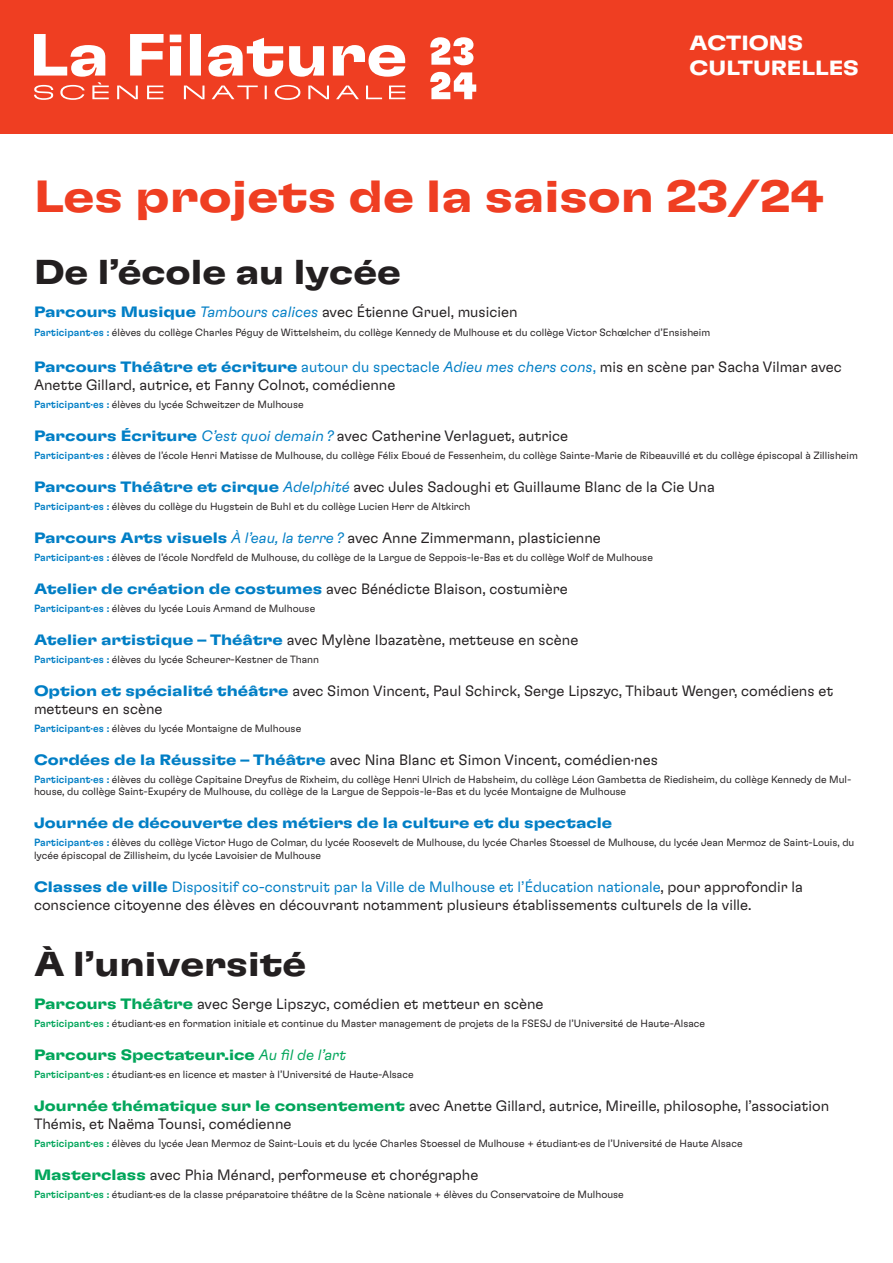
<style>
.page{position:relative;width:893px;height:1263px;background:#fff}
.page>*{position:absolute;margin:0;border:0;box-sizing:border-box;transform-origin:0 0}
.t1{font:700 expanded 45px "GT Flexa";color:#ef3e22}
.t2{font:700 expanded 34.5px "GT Flexa";color:#231f20}
.t3{font:700 expanded 20.55px/24.8px "GT Flexa";color:#fff}
.t4{font:300 15px/18px "GT Flexa";color:#231f20}
.t5{font:700 expanded 15px "GT Flexa";color:#007ec5}
.t6{font:700 expanded 15px "GT Flexa";color:#00a55a}
.t7{font:300 10.5px/12.6px "GT Flexa";color:#231f20}
.s1{font-weight:700;font-stretch:expanded;color:#007ec5}
.s2{font-style:italic;color:#007ec5}
.s3{font-weight:500;color:#007ec5}
.s4{color:#007ec5}
.s5{font-weight:700;font-stretch:expanded;color:#00a55a}
.s6{font-weight:500;color:#00a55a}
.s7{font-weight:300;font-style:italic;font-stretch:normal}
</style>
<div class="page">
<div style="left:0;top:0;width:893px;height:134px;background:#ef3e22"></div>
<svg style="left:430px;top:72px;width:46px;height:27px"></svg>
<svg style="left:430px;top:37px;width:43px;height:28px"></svg>
<svg style="left:34px;top:34px;width:371px;height:66px"></svg>
<p class="t3" style="left:690px;top:30px;width:171px">ACTIONS<br>CULTURELLES</p>
<p class="t1" style="left:34px;top:169px;width:791px">Les projets de la saison 23/24</p>
<p class="t2" style="left:34px;top:251px;width:368px">De l’école au lycée</p>
<p class="t4" style="left:34px;top:303px;width:485px"><span class="s1">Parcours Musique</span> <span class="s2">Tambours calices</span> avec Étienne Gruel, musicien</p>
<p class="t7" style="left:34px;top:325px;width:678px"><span class="s3">Participant·es :</span> élèves du collège Charles Péguy de Wittelsheim, du collège Kennedy de Mulhouse et du collège Victor Schœlcher d’Ensisheim</p>
<p class="t4" style="left:34px;top:357px;width:809px"><span class="s1">Parcours Théâtre et écriture</span> <span class="s4">autour du spectacle</span> <span class="s2">Adieu mes chers cons</span><span class="s4">,</span> mis en scène par Sacha Vilmar avec<br>Anette Gillard, autrice, et Fanny Colnot, comédienne</p>
<p class="t7" style="left:34px;top:397px;width:271px"><span class="s3">Participant·es :</span> élèves du lycée Schweitzer de Mulhouse</p>
<p class="t4" style="left:34px;top:426px;width:536px"><span class="s1">Parcours Écriture</span> <span class="s2">C’est quoi demain ?</span> avec Catherine Verlaguet, autrice</p>
<p class="t7" style="left:34px;top:448px;width:825px"><span class="s3">Participant·es :</span> élèves de l’école Henri Matisse de Mulhouse, du collège Félix Eboué de Fessenheim, du collège Sainte-Marie de Ribeauvillé et du collège épiscopal à Zillisheim</p>
<p class="t4" style="left:34px;top:477px;width:682px"><span class="s1">Parcours Théâtre et cirque</span> <span class="s2">Adelphité</span> avec Jules Sadoughi et Guillaume Blanc de la Cie Una</p>
<p class="t7" style="left:34px;top:499px;width:438px"><span class="s3">Participant·es :</span> élèves du collège du Hugstein de Buhl et du collège Lucien Herr de Altkirch</p>
<p class="t4" style="left:34px;top:528px;width:568px"><span class="s1">Parcours Arts visuels</span> <span class="s2">À l’eau, la terre ?</span> avec Anne Zimmermann, plasticienne</p>
<p class="t7" style="left:34px;top:550px;width:620px"><span class="s3">Participant·es :</span> élèves de l’école Nordfeld de Mulhouse, du collège de la Largue de Seppois-le-Bas et du collège Wolf de Mulhouse</p>
<p class="t4" style="left:34px;top:579px;width:535px"><span class="s1">Atelier de création de costumes</span> avec Bénédicte Blaison, costumière</p>
<p class="t7" style="left:34px;top:601px;width:283px"><span class="s3">Participant·es :</span> élèves du lycée Louis Armand de Mulhouse</p>
<p class="t4" style="left:34px;top:630px;width:546px"><span class="s1">Atelier artistique – Théâtre</span> avec Mylène Ibazatène, metteuse en scène</p>
<p class="t7" style="left:34px;top:652px;width:287px"><span class="s3">Participant·es :</span> élèves du lycée Scheurer-Kestner de Thann</p>
<p class="t4" style="left:34px;top:681px;width:801px"><span class="s1">Option et spécialité théâtre</span> avec Simon Vincent, Paul Schirck, Serge Lipszyc, Thibaut Wenger, comédiens et metteurs en scène</p>
<p class="t7" style="left:34px;top:721px;width:269px"><span class="s3">Participant·es :</span> élèves du lycée Montaigne de Mulhouse</p>
<p class="t4" style="left:34px;top:750px;width:625px"><span class="s1">Cordées de la Réussite – Théâtre</span> avec Nina Blanc et Simon Vincent, comédien·nes</p>
<p class="t7" style="left:34px;top:772px;width:819px"><span class="s3">Participant·es :</span> élèves du collège Capitaine Dreyfus de Rixheim, du collège Henri Ulrich de Habsheim, du collège Léon Gambetta de Riedisheim, du collège Kennedy de Mul&shy;house, du collège Saint-Exupéry de Mulhouse, du collège de la Largue de Seppois-le-Bas et du lycée Montaigne de Mulhouse</p>
<p class="t5" style="left:34px;top:813px;width:580px">Journée de découverte des métiers de la culture et du spectacle</p>
<p class="t7" style="left:34px;top:836px;width:822px"><span class="s3">Participant·es :</span> élèves du collège Victor Hugo de Colmar, du lycée Roosevelt de Mulhouse, du lycée Charles Stoessel de Mulhouse, du lycée Jean Mermoz de Saint-Louis, du lycée épiscopal de Zillisheim, du lycée Lavoisier de Mulhouse</p>
<p class="t4" style="left:34px;top:877px;width:770px"><span class="s1">Classes de ville</span> <span class="s4">Dispositif co-construit par la Ville de Mulhouse et l’Éducation nationale</span>, pour approfondir la conscience citoyenne des élèves en découvrant notamment plusieurs établissements culturels de la ville.</p>
<p class="t2" style="left:34px;top:943px;width:274px">À l’université</p>
<p class="t4" style="left:34px;top:994px;width:511px"><span class="s5">Parcours Théâtre</span> avec Serge Lipszyc, comédien et metteur en scène</p>
<p class="t7" style="left:34px;top:1017px;width:673px"><span class="s6">Participant·es :</span> étudiant·es en formation initiale et continue du Master management de projets de la FSESJ de l’Université de Haute-Alsace</p>
<p class="t6" style="left:34px;top:1046px;width:314px">Parcours Spectateur.ice <span class="s7">Au fil de l’art</span></p>
<p class="t7" style="left:34px;top:1068px;width:381px"><span class="s6">Participant·es :</span> étudiant·es en licence et master à l’Université de Haute-Alsace</p>
<p class="t4" style="left:34px;top:1096px;width:797px"><span class="s5">Journée thématique sur le consentement</span> avec Anette Gillard, autrice, Mireille, philosophe, l’association<br>Thémis, et Naëma Tounsi, comédienne</p>
<p class="t7" style="left:34px;top:1137px;width:710px"><span class="s6">Participant·es :</span> élèves du lycée Jean Mermoz de Saint-Louis et du lycée Charles Stoessel de Mulhouse + étudiant·es de l’Université de Haute Alsace</p>
<p class="t4" style="left:34px;top:1165px;width:446px"><span class="s5">Masterclass</span> avec Phia Ménard, performeuse et chorégraphe</p>
<p class="t7" style="left:34px;top:1188px;width:591px"><span class="s6">Participant·es :</span> étudiant·es de la classe préparatoire théâtre de la Scène nationale + élèves du Conservatoire de Mulhouse</p>
</div>
